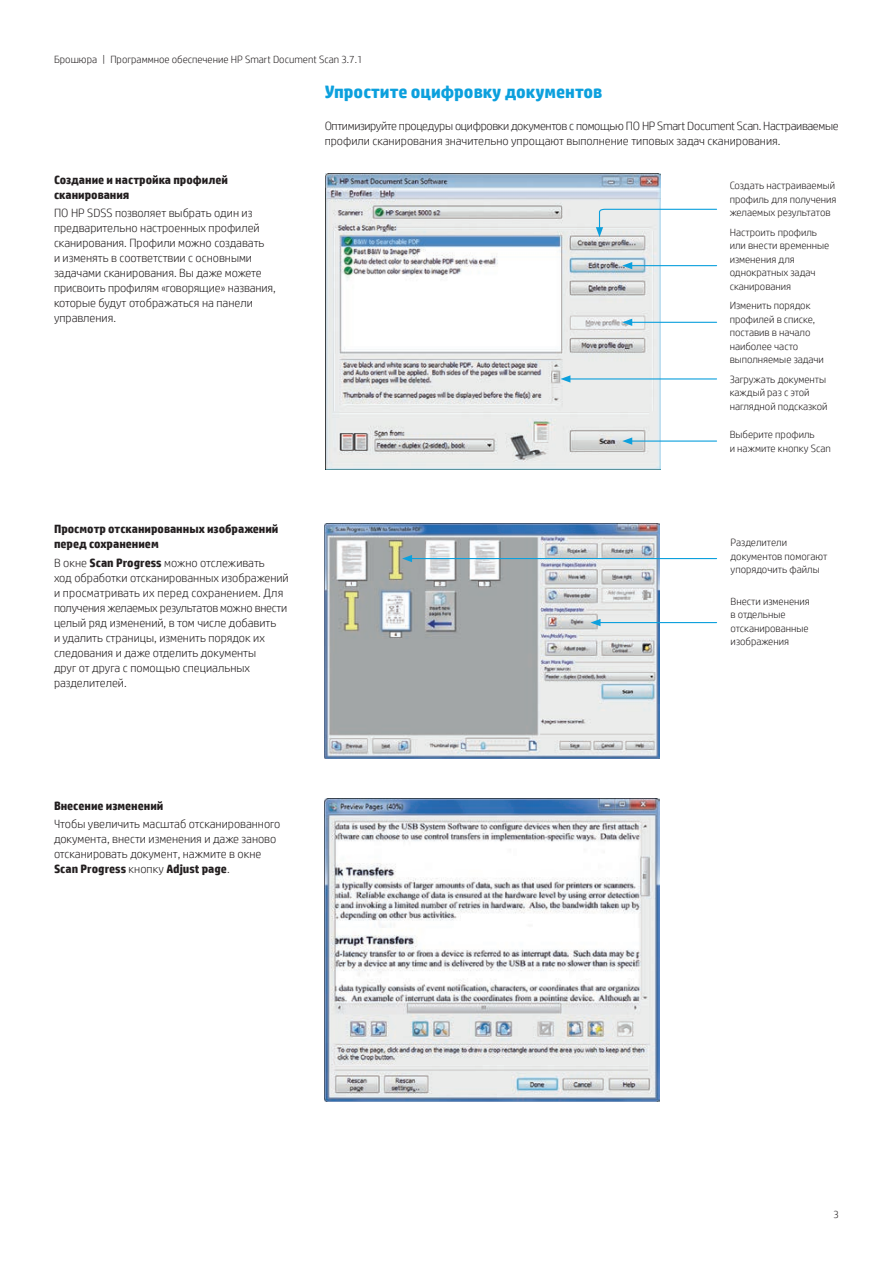
<style>
.page{position:relative;width:893px;height:1263px;background:#fff}
.page>*{position:absolute;margin:0;border:0;box-sizing:border-box;transform-origin:0 0}
.Subhead_14_16_bold_b{font:700 18px "HP Simplified";color:#0ca0dd}
.Sidebar_body{font:300 12px/15px "HP Simplified";color:#231f20}
.Body{font:300 12px/15px "HP Simplified";letter-spacing:-.025em;color:#231f20}
.Sidebar_header{font:700 12px/15px "HP Simplified";color:#231f20}
.Title_descriptor{font:300 10.5px/13.5px "HP Simplified";color:#231f20}
.Page_number_right{font:300 10.5px "HP Simplified";color:#231f20}
.s1{font-weight:700}
</style>
<div class="page">
<img style="left:325px;top:524px;width:335px;height:234px">
<svg style="left:402px;top:555px;width:315px;height:7px"></svg>
<svg style="left:590px;top:619px;width:127px;height:7px"></svg>
<img style="left:325px;top:174px;width:336px;height:296px">
<svg style="left:622px;top:437px;width:95px;height:8px"></svg>
<svg style="left:560px;top:375px;width:157px;height:8px"></svg>
<svg style="left:622px;top:319px;width:95px;height:7px"></svg>
<svg style="left:622px;top:262px;width:95px;height:7px"></svg>
<svg style="left:596px;top:208px;width:121px;height:29px"></svg>
<img style="left:325px;top:799px;width:335px;height:302px">
<p class="Title_descriptor" style="left:54px;top:52px;width:310px">Брошюра | Программное обеспечение HP Smart Document Scan 3.7.1</p>
<p class="Sidebar_header" style="left:54px;top:172px;width:175px">Создание и настройка профилей сканирования</p>
<p class="Sidebar_body" style="left:54px;top:205px;width:223px">ПО HP SDSS позволяет выбрать один из предварительно настроенных профилей сканирования. Профили можно создавать<br>и изменять в соответствии с основными задачами сканирования. Вы даже можете присвоить профилям «говорящие» названия, которые будут отображаться на панели управления.</p>
<p class="Sidebar_header" style="left:54px;top:522px;width:226px">Просмотр отсканированных изображений перед сохранением</p>
<p class="Sidebar_body" style="left:54px;top:555px;width:236px">В окне <span class="s1">Scan Progress</span> можно отслеживать<br>ход обработки отсканированных изображений и просматривать их перед сохранением. Для получения желаемых результатов можно внести целый ряд изменений, в том числе добавить<br>и удалить страницы, изменить порядок их следования и даже отделить документы<br>друг от друга с помощью специальных разделителей.</p>
<p class="Subhead_14_16_bold_b" style="left:325px;top:80px;width:279px">Упростите оцифровку документов</p>
<p class="Body" style="left:325px;top:118px;width:515px">Оптимизируйте процедуры оцифровки документов с помощью ПО HP Smart Document Scan. Настраиваемые профили сканирования значительно упрощают выполнение типовых задач сканирования.</p>
<p class="Title_descriptor" style="left:730px;top:179px;width:108px">Создать настраиваемый профиль для получения желаемых результатов</p>
<p class="Title_descriptor" style="left:730px;top:225px;width:101px">Настроить профиль или внести временные изменения для однократных задач сканирования</p>
<p class="Title_descriptor" style="left:730px;top:299px;width:96px">Изменить порядок профилей в списке, поставив в начало наиболее часто выполняемые задачи</p>
<p class="Title_descriptor" style="left:730px;top:372px;width:99px">Загружать документы каждый раз с этой наглядной подсказкой</p>
<p class="Title_descriptor" style="left:730px;top:428px;width:103px">Выберите профиль<br>и нажмите кнопку Scan</p>
<p class="Title_descriptor" style="left:731px;top:536px;width:98px">Разделители документов помогают упорядочить файлы</p>
<p class="Title_descriptor" style="left:731px;top:594px;width:81px">Внести изменения в отдельные отсканированные изображения</p>
<p class="Sidebar_header" style="left:54px;top:798px;width:111px">Внесение изменений</p>
<p class="Sidebar_body" style="left:54px;top:816px;width:228px">Чтобы увеличить масштаб отсканированного документа, внести изменения и даже заново отсканировать документ, нажмите в окне <span class="s1">Scan Progress</span> кнопку <span class="s1">Adjust page</span>.</p>
<p class="Page_number_right" style="left:833px;top:1207px;width:7px">3</p>
</div>
